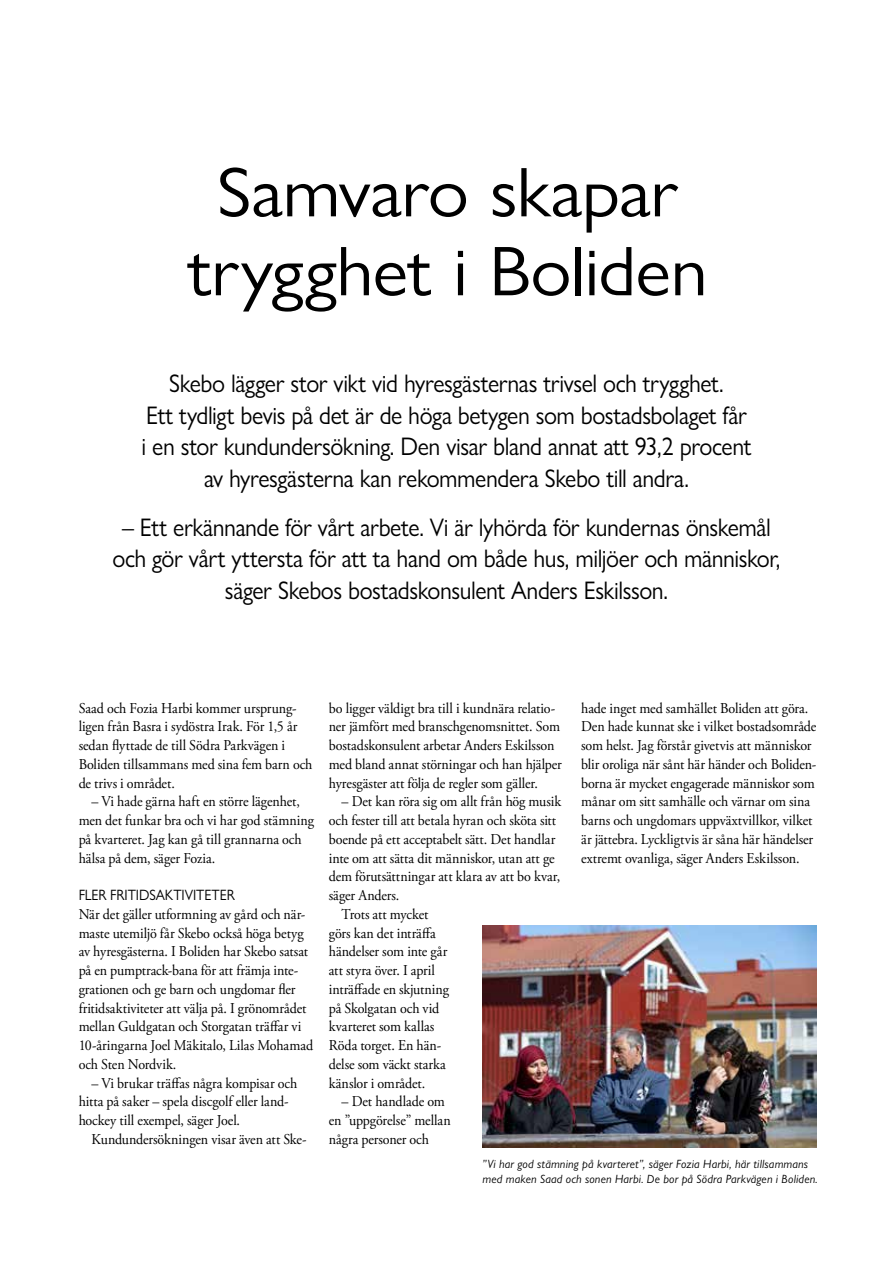
<style>
.page{position:relative;width:893px;height:1263px;background:#fff}
.page>*{position:absolute;margin:0;border:0;box-sizing:border-box;transform-origin:0 0}
.t1{font:70.65px/78.9px "Gill Sans Nova";letter-spacing:-.01em;color:#000;text-align:center;scale:1.07 1}
.t2{font:25.5px/31.5px "Gill Sans Nova";letter-spacing:-.015em;color:#000;text-align:center;scale:.94 1}
.t3{font:15px/18.8px "Adobe Garamond Pro";letter-spacing:-.005em;color:#000;scale:.94 1}
.t4{font:15px "Gill Sans Nova";letter-spacing:-.005em;color:#000;scale:.94 1}
.t5{font:italic 12px/14.2px "Gill Sans Nova";letter-spacing:.015em;color:#000}
</style>
<div class="page">
<img style="left:483px;top:926px;width:333px;height:221px">
<h1 class="t1" style="left:187px;top:152px;width:488px">Samvaro skapar trygghet i Boliden</h1>
<p class="t2" style="left:142px;top:368px;width:650px">Skebo lägger stor vikt vid hyresgästernas trivsel och trygghet.<br>Ett tydligt bevis på det är de höga betygen som bostadsbolaget får i en stor kundundersökning. Den visar bland annat att 93,2 procent av hyresgästerna kan rekommendera Skebo till andra.</p>
<h2 class="t2" style="left:113px;top:511px;width:712px">– Ett erkännande för vårt arbete. Vi är lyhörda för kundernas önskemål och gör vårt yttersta för att ta hand om både hus, miljöer och människor, säger Skebos bostadskonsulent Anders Eskilsson.</h2>
<p class="t3" style="left:79px;top:699px;width:250px">Saad och Fozia Harbi kommer ursprung&shy;ligen från Basra i sydöstra Irak. För 1,5 år sedan flyttade de till Södra Parkvägen i Boliden tillsammans med sina fem barn och de trivs i området.</p>
<p class="t3" style="left:79px;top:793px;width:252px;text-indent:13px">– Vi hade gärna haft en större lägenhet, men det funkar bra och vi har god stämning på kvarteret. Jag kan gå till grannarna och hälsa på dem, säger Fozia.</p>
<p class="t4" style="left:79px;top:886px;width:168px">FLER FRITIDSAKTIVITETER</p>
<p class="t3" style="left:79px;top:905px;width:251px">När det gäller utformning av gård och när&shy;maste utemiljö får Skebo också höga betyg av hyresgästerna. I Boliden har Skebo satsat på en pumptrack-bana för att främja inte&shy;grationen och ge barn och ungdomar fler fritidsaktiviteter att välja på. I grönområdet mellan Guldgatan och Storgatan träffar vi 10-åringarna Joel Mäkitalo, Lilas Mohamad och Sten Nordvik.</p>
<p class="t3" style="left:79px;top:1074px;width:234px;text-indent:13px">– Vi brukar träffas några kompisar och hitta på saker – spela discgolf eller land&shy;hockey till exempel, säger Joel.</p>
<p class="t3" style="left:91px;top:1130px;width:230px">Kundundersökningen visar även att Ske-</p>
<p class="t3" style="left:329px;top:699px;width:249px">bo ligger väldigt bra till i kundnära relatio&shy;ner jämfört med branschgenomsnittet. Som bostadskonsulent arbetar Anders Eskilsson med bland annat störningar och han hjälper hyresgäster att följa de regler som gäller.</p>
<p class="t3" style="left:342px;top:793px;width:235px">– Det kan röra sig om allt från hög musik</p>
<p class="t3" style="left:329px;top:811px;width:243px">och fester till att betala hyran och sköta sitt</p>
<p class="t3" style="left:329px;top:830px;width:242px">boende på ett acceptabelt sätt. Det handlar</p>
<p class="t3" style="left:329px;top:849px;width:242px">inte om att sätta dit människor, utan att ge</p>
<p class="t3" style="left:329px;top:868px;width:248px">dem förutsättningar att klara av att bo kvar,</p>
<p class="t3" style="left:329px;top:886px;width:76px">säger Anders.</p>
<p class="t3" style="left:342px;top:905px;width:94px">Trots att mycket</p>
<p class="t3" style="left:329px;top:924px;width:115px">görs kan det inträffa</p>
<p class="t3" style="left:329px;top:943px;width:128px">händelser som inte går</p>
<p class="t3" style="left:329px;top:961px;width:114px">att styra över. I april</p>
<p class="t3" style="left:329px;top:980px;width:129px">inträffade en skjutning</p>
<p class="t3" style="left:329px;top:999px;width:119px">på Skolgatan och vid</p>
<p class="t3" style="left:329px;top:1018px;width:114px">kvarteret som kallas</p>
<p class="t3" style="left:329px;top:1036px;width:121px">Röda torget. En hän-</p>
<p class="t3" style="left:329px;top:1055px;width:126px">delse som väckt starka</p>
<p class="t3" style="left:329px;top:1074px;width:104px">känslor i området.</p>
<p class="t3" style="left:329px;top:1093px;width:131px;text-indent:13px">– Det handlade om en ”uppgörelse” mellan några personer och</p>
<p class="t3" style="left:581px;top:699px;width:252px">hade inget med samhället Boliden att göra.<br>Den hade kunnat ske i vilket bostadsområde som helst. Jag förstår givetvis att människor blir oroliga när sånt här händer och Boliden&shy;borna är mycket engagerade människor som månar om sitt samhälle och värnar om sina barns och ungdomars uppväxtvillkor, vilket är jättebra. Lyckligtvis är såna här händelser extremt ovanliga, säger Anders Eskilsson.</p>
<p class="t5" style="left:483px;top:1157px;width:337px">”Vi har god stämning på kvarteret”, säger Fozia Harbi, här tillsammans med maken Saad och sonen Harbi. De bor på Södra Parkvägen i Boliden.</p>
</div>
